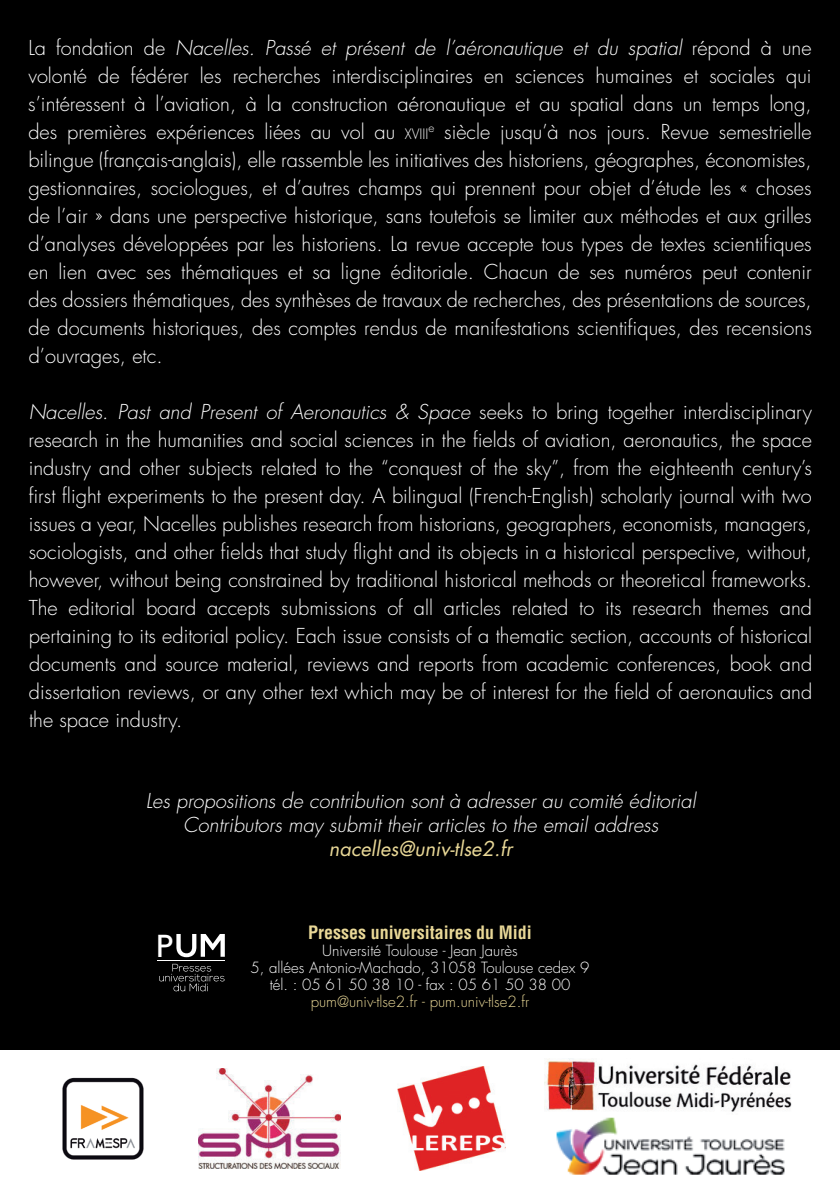
<style>
.page{position:relative;width:840px;height:1191px;background:#fff}
.page>*{position:absolute;margin:0;border:0;box-sizing:border-box;transform-origin:0 0}
.t1{font:32.6px "Gill Sans";color:#fff}
.t2{font:300 20px/28px "Futura";color:#fff;text-align:justify}
.t3{font:italic 300 20px/24px "Futura";color:#fff;text-align:center}
.t4{font:italic 20px "Futura";color:#e9d897}
.t5{font:700 condensed 18px "Helvetica";color:#e9d897}
.t6{font:300 15px/17px "Futura";color:#fff;text-align:center}
.t7{font:300 15px "Futura";color:#e9d897}
.s1{font-style:italic}
.s2{font-size:14px}
</style>
<div class="page">
<div style="left:0;top:0;width:839px;height:1049px;background:#000"></div>
<img style="left:62px;top:1077px;width:82px;height:83px">
<img style="left:397px;top:1066px;width:108px;height:105px">
<img style="left:198px;top:1068px;width:142px;height:100px">
<img style="left:544px;top:1058px;width:248px;height:117px">
<hr style="left:158px;top:960px;width:67px;height:1px;background:#fff">
<svg style="left:159px;top:963px;width:65px;height:28px"></svg>
<svg style="left:176px;top:934px;width:49px;height:23px"></svg>
<p class="t2" style="left:28px;top:34px;width:784px">La fondation de <span class="s1">Nacelles. Passé et présent de l’aéronautique et du spatial</span> répond à une volonté de fédérer les recherches interdisciplinaires en sciences humaines et sociales qui s’intéressent à l’aviation, à la construction aéronautique et au spatial dans un temps long, des premières expériences liées au vol au <span class="s2">xviii</span><sup>e</sup> siècle jusqu’à nos jours. Revue semestrielle bilingue (français-anglais), elle rassemble les initiatives des historiens, géographes, économistes, gestionnaires, sociologues, et d’autres champs qui prennent pour objet d’étude les « choses de l’air » dans une perspective historique, sans toutefois se limiter aux méthodes et aux grilles d’analyses développées par les historiens. La revue accepte tous types de textes scientifiques en lien avec ses thématiques et sa ligne éditoriale. Chacun de ses numéros peut contenir des dossiers thématiques, des synthèses de travaux de recherches, des présentations de sources, de documents historiques, des comptes rendus de manifestations scientifiques, des recensions d’ouvrages, etc.</p>
<p class="t2" style="left:29px;top:398px;width:784px"><span class="s1">Nacelles. Past and Present of Aeronautics &amp; Space</span> seeks to bring together interdisciplinary research in the humanities and social sciences in the fields of aviation, aeronautics, the space industry and other subjects related to the “conquest of the sky”, from the eighteenth century’s first flight experiments to the present day. A bilingual (French-English) scholarly journal with two issues a year, Nacelles publishes research from historians, geographers, economists, managers, sociologists, and other fields that study flight and its objects in a historical perspective, without, however, without being constrained by traditional historical methods or theoretical frameworks.<br>The editorial board accepts submissions of all articles related to its research themes and pertaining to its editorial policy. Each issue consists of a thematic section, accounts of historical documents and source material, reviews and reports from academic conferences, book and dissertation reviews, or any other text which may be of interest for the field of aeronautics and the space industry.</p>
<p class="t3" style="left:146px;top:789px;width:551px">Les propositions de contribution sont à adresser au comité éditorial<br>Contributors may submit their articles to the email address</p>
<p class="t4" style="left:329px;top:835px;width:185px">nacelles@univ-tlse2.fr</p>
<h1 class="t1" style="left:156px;top:926px;width:18px">P</h1>
<p class="t5" style="left:308px;top:921px;width:225px">Presses universitaires du Midi</p>
<p class="t6" style="left:250px;top:942px;width:340px">Université Toulouse - Jean Jaurès<br>5, allées Antonio-Machado, 31058 Toulouse cedex 9 tél. : 05 61 50 38 10 - fax : 05 61 50 38 00</p>
<p class="t7" style="left:310px;top:991px;width:220px">pum@univ-tlse2.fr - pum.univ-tlse2.fr</p>
</div>
